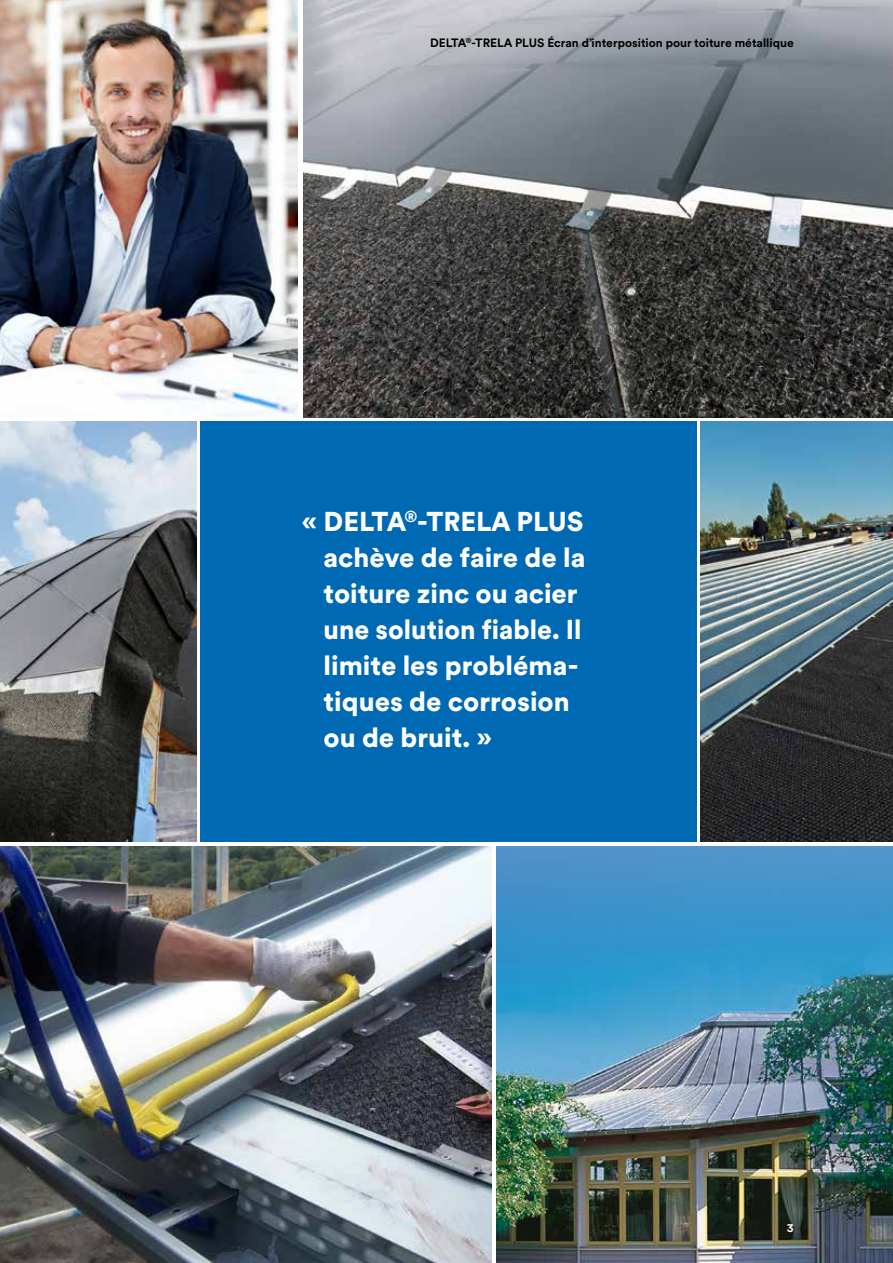
<style>
.page{position:relative;width:893px;height:1263px;background:#fff}
.page>*{position:absolute;margin:0;border:0;box-sizing:border-box;transform-origin:0 0}
.t1{font:900 27px/36px "Circular XX";color:#fff}
.t2{font:700 12px "Circular XX";color:#000}
.t3{font:700 12px "Circular XX";color:#fff}
</style>
<div class="page">
<div style="left:200px;top:421px;width:497px;height:421px;background:#0069b4"></div>
<img style="left:303px;top:0;width:590px;height:417px">
<img style="left:0;top:421px;width:196px;height:421px">
<img style="left:0;top:846px;width:492px;height:417px">
<img style="left:496px;top:1077px;width:397px;height:186px">
<img style="left:701px;top:421px;width:192px;height:421px">
<img style="left:0;top:0;width:298px;height:417px">
<img style="left:496px;top:846px;width:397px;height:231px">
<p class="t2" style="left:430px;top:34px;width:365px">DELTA<sup>®</sup>-TRELA PLUS Écran d’interposition pour toiture métallique</p>
<p class="t1" style="left:324px;top:503px;width:263px;text-indent:-22px">« DELTA<sup>®</sup>-TRELA PLUS achève de faire de la toiture zinc ou acier une solution fiable. Il limite les probléma&shy;tiques de corrosion ou de bruit. »</p>
<p class="t3" style="left:787px;top:1219px;width:8px">3</p>
</div>
